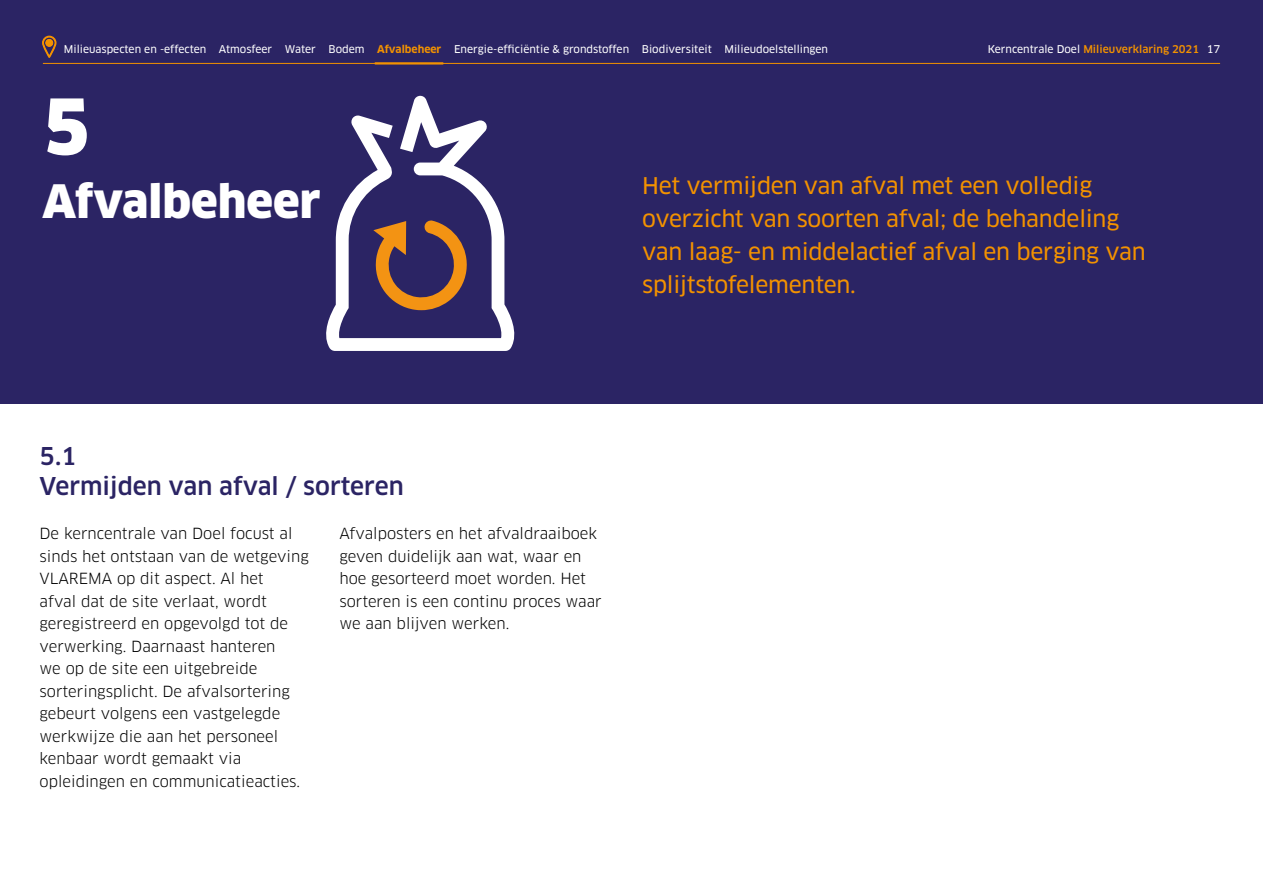
<style>
.page{position:relative;width:1263px;height:893px;background:#fff}
.page>*{position:absolute;margin:0;border:0;box-sizing:border-box;transform-origin:0 0}
.t1{font:900 75px "Clan OT";color:#fff}
.t2{font:900 45px "Clan OT";color:#fff}
.t3{font:500 24px/30px "Clan OT";color:#2b2464}
.t4{font:22.5px/33px "Clan OT News";letter-spacing:-.01em;color:#f39200}
.t5{font:15px/22.5px "Clan OT";color:#000}
.t6{font:10.5px "Clan OT News";color:#fff}
.t7{font:500 10.5px "Clan OT";color:#f39200}
.s1{font-family:"Clan OT";font-weight:700;color:#f39200}
.s2{font-family:"Clan OT News";font-weight:400;color:#fff}
</style>
<div class="page">
<div style="left:0;top:0;width:1263px;height:404px;background:#2b2464"></div>
<svg style="left:326px;top:96px;width:189px;height:255px"></svg>
<hr style="left:43px;top:63px;width:1177px;height:1px;background:#f39200">
<hr style="left:375px;top:62px;width:68px;height:3px;background:#f39200">
<svg style="left:42px;top:35px;width:15px;height:23px"></svg>
<div style="left:46px;top:39px;width:7px;height:8px;border:2px solid #f39200;border-radius:50%"></div>
<p class="t6" style="left:64px;top:43px;width:766px">Milieuaspecten en -effecten Atmosfeer Water Bodem <span class="s1">Afvalbeheer</span> Energie-efficiëntie &amp; grondstoffen Biodiversiteit Milieudoelstellingen</p>
<p class="t7" style="left:988px;top:43px;width:234px"><span class="s2">Kerncentrale Doel</span> Milieuverklaring 2021 <span class="s2">17</span></p>
<h1 class="t1" style="left:43px;top:82px;width:49px">5</h1>
<h2 class="t2" style="left:43px;top:174px;width:280px">Afvalbeheer</h2>
<h3 class="t4" style="left:642px;top:169px;width:505px">Het vermijden van afval met een volledig overzicht van soorten afval; de behandeling van laag- en middelactief afval en berging van splijtstofelementen.</h3>
<h3 class="t3" style="left:40px;top:442px;width:366px">5.1<br>Vermijden van afval / sorteren</h3>
<p class="t5" style="left:40px;top:522px;width:271px">De kerncentrale van Doel focust al sinds het ontstaan van de wetgeving<br>VLAREMA op dit aspect. Al het<br>afval dat de site verlaat, wordt geregistreerd en opgevolgd tot de verwerking. Daarnaast hanteren<br>we op de site een uitgebreide sorteringsplicht. De afvalsortering gebeurt volgens een vastgelegde werkwijze die aan het personeel kenbaar wordt gemaakt via opleidingen en communicatieacties.</p>
<p class="t5" style="left:339px;top:522px;width:264px">Afvalposters en het afvaldraaiboek geven duidelijk aan wat, waar en hoe gesorteerd moet worden. Het sorteren is een continu proces waar we aan blijven werken.</p>
</div>
